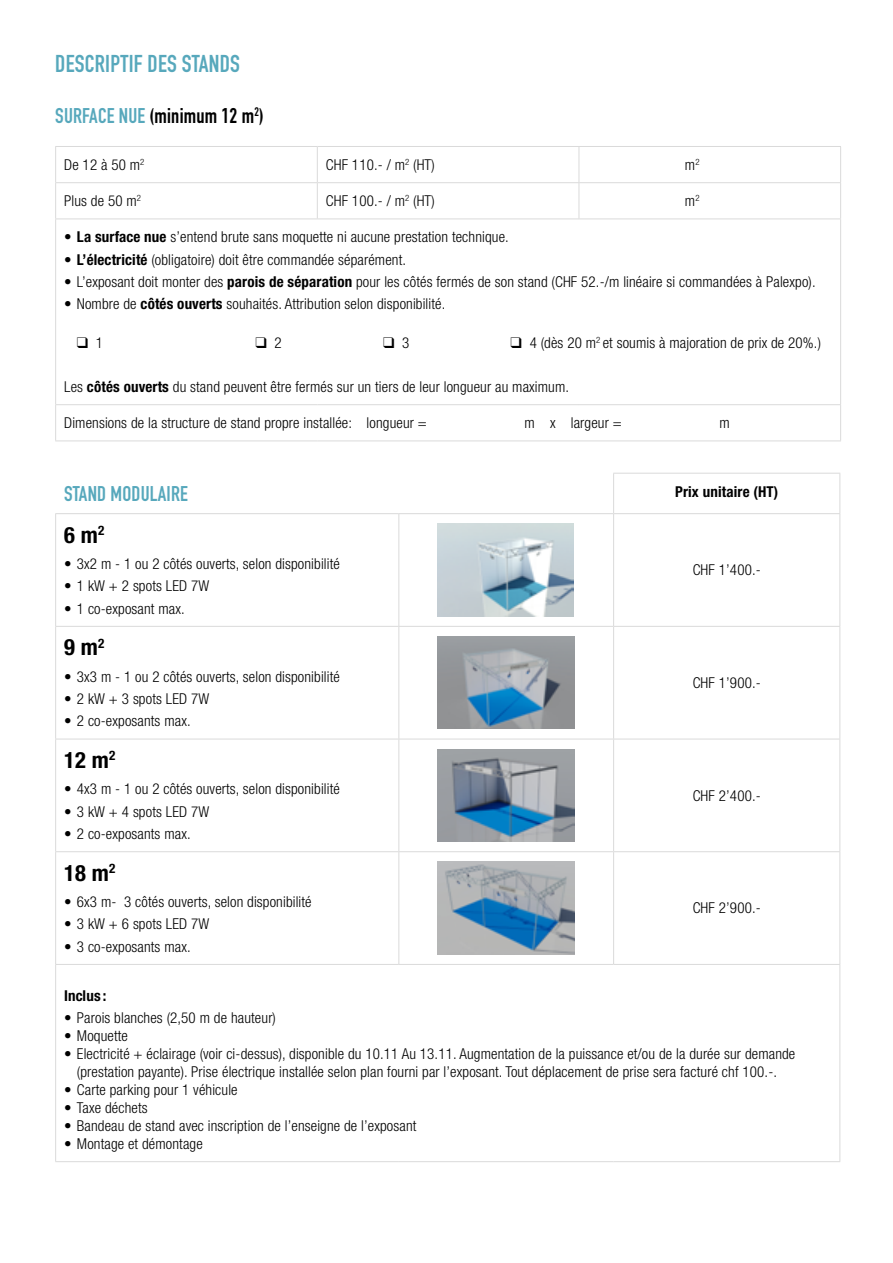
<style>
.page{position:relative;width:893px;height:1263px;background:#fff}
.page>*{position:absolute;margin:0;border:0;box-sizing:border-box;transform-origin:0 0}
.t1{font:700 24px "DIN Condensed";letter-spacing:.01em;color:#57a8bc}
.t2{font:700 condensed 22.5px "Helvetica Neue LT Std";color:#000}
.t3{font:700 21px "DIN Condensed";letter-spacing:.01em;color:#000}
.t4{font:700 21px "DIN Condensed";letter-spacing:.01em;color:#57a8bc}
.t5{font:300 condensed 15px/18px "Helvetica Neue LT Std";letter-spacing:.01em;color:#000;text-align:center}
.t6{font:700 condensed 15px "Helvetica Neue LT Std";letter-spacing:.01em;color:#000}
.s1{color:#57a8bc}
.s2{font-weight:700}
</style>
<div class="page">
<hr style="left:55px;top:146px;width:262px;height:1px;background:#dadada">
<hr style="left:55px;top:147px;width:1px;height:35px;background:#dadada">
<hr style="left:317px;top:146px;width:262px;height:1px;background:#dadada">
<hr style="left:317px;top:147px;width:1px;height:35px;background:#dadada">
<hr style="left:579px;top:146px;width:262px;height:1px;background:#dadada">
<hr style="left:579px;top:147px;width:1px;height:35px;background:#dadada">
<hr style="left:840px;top:147px;width:1px;height:35px;background:#dadada">
<hr style="left:55px;top:182px;width:262px;height:1px;background:#dadada">
<hr style="left:55px;top:183px;width:1px;height:36px;background:#dadada">
<hr style="left:317px;top:182px;width:262px;height:1px;background:#dadada">
<hr style="left:317px;top:183px;width:1px;height:36px;background:#dadada">
<hr style="left:579px;top:182px;width:262px;height:1px;background:#dadada">
<hr style="left:579px;top:183px;width:1px;height:36px;background:#dadada">
<hr style="left:840px;top:183px;width:1px;height:36px;background:#dadada">
<hr style="left:55px;top:219px;width:262px;height:1px;background:#dadada">
<hr style="left:55px;top:219px;width:1px;height:185px;background:#dadada">
<hr style="left:317px;top:219px;width:262px;height:1px;background:#dadada">
<hr style="left:579px;top:219px;width:262px;height:1px;background:#dadada">
<hr style="left:840px;top:219px;width:1px;height:185px;background:#dadada">
<hr style="left:55px;top:404px;width:262px;height:1px;background:#dadada">
<hr style="left:55px;top:405px;width:1px;height:35px;background:#dadada">
<hr style="left:317px;top:404px;width:262px;height:1px;background:#dadada">
<hr style="left:579px;top:404px;width:262px;height:1px;background:#dadada">
<hr style="left:840px;top:405px;width:1px;height:35px;background:#dadada">
<hr style="left:55px;top:440px;width:262px;height:1px;background:#dadada">
<hr style="left:317px;top:440px;width:262px;height:1px;background:#dadada">
<hr style="left:579px;top:440px;width:262px;height:1px;background:#dadada">
<hr style="left:839px;top:965px;width:1px;height:196px;background:#dadada">
<hr style="left:613px;top:473px;width:227px;height:1px;background:#dadada">
<hr style="left:613px;top:474px;width:1px;height:39px;background:#dadada">
<hr style="left:839px;top:474px;width:1px;height:39px;background:#dadada">
<hr style="left:614px;top:513px;width:226px;height:1px;background:#dadada">
<hr style="left:839px;top:514px;width:1px;height:112px;background:#dadada">
<hr style="left:614px;top:626px;width:226px;height:1px;background:#dadada">
<hr style="left:839px;top:627px;width:1px;height:112px;background:#dadada">
<hr style="left:614px;top:739px;width:226px;height:1px;background:#dadada">
<hr style="left:839px;top:739px;width:1px;height:112px;background:#dadada">
<hr style="left:614px;top:851px;width:226px;height:1px;background:#dadada">
<hr style="left:839px;top:852px;width:1px;height:112px;background:#dadada">
<hr style="left:55px;top:513px;width:344px;height:1px;background:#dadada">
<hr style="left:55px;top:514px;width:1px;height:112px;background:#dadada">
<hr style="left:399px;top:513px;width:215px;height:1px;background:#dadada">
<hr style="left:398px;top:514px;width:1px;height:112px;background:#dadada">
<hr style="left:613px;top:514px;width:1px;height:112px;background:#dadada">
<hr style="left:55px;top:626px;width:344px;height:1px;background:#dadada">
<hr style="left:55px;top:627px;width:1px;height:112px;background:#dadada">
<hr style="left:399px;top:626px;width:215px;height:1px;background:#dadada">
<hr style="left:398px;top:627px;width:1px;height:112px;background:#dadada">
<hr style="left:613px;top:627px;width:1px;height:112px;background:#dadada">
<hr style="left:55px;top:739px;width:344px;height:1px;background:#dadada">
<hr style="left:55px;top:739px;width:1px;height:112px;background:#dadada">
<hr style="left:399px;top:739px;width:215px;height:1px;background:#dadada">
<hr style="left:398px;top:739px;width:1px;height:112px;background:#dadada">
<hr style="left:613px;top:739px;width:1px;height:112px;background:#dadada">
<hr style="left:55px;top:851px;width:344px;height:1px;background:#dadada">
<hr style="left:55px;top:852px;width:1px;height:112px;background:#dadada">
<hr style="left:399px;top:851px;width:215px;height:1px;background:#dadada">
<hr style="left:398px;top:852px;width:1px;height:112px;background:#dadada">
<hr style="left:613px;top:852px;width:1px;height:112px;background:#dadada">
<hr style="left:55px;top:964px;width:344px;height:1px;background:#dadada">
<hr style="left:55px;top:965px;width:1px;height:196px;background:#dadada">
<hr style="left:399px;top:964px;width:215px;height:1px;background:#dadada">
<hr style="left:614px;top:964px;width:226px;height:1px;background:#dadada">
<hr style="left:55px;top:1161px;width:344px;height:1px;background:#dadada">
<hr style="left:399px;top:1161px;width:215px;height:1px;background:#dadada">
<hr style="left:614px;top:1161px;width:226px;height:1px;background:#dadada">
<img style="left:438px;top:524px;width:136px;height:92px">
<img style="left:438px;top:637px;width:137px;height:92px">
<img style="left:438px;top:749px;width:137px;height:92px">
<img style="left:438px;top:862px;width:137px;height:92px">
<h1 class="t1" style="left:55px;top:48px;width:186px">DESCRIPTIF DES STANDS</h1>
<h3 class="t3" style="left:55px;top:102px;width:210px"><span class="s1">SURFACE NUE</span> (minimum 12 m<sup>2</sup>)</h3>
<p class="t5" style="left:64px;top:156px;width:82px">De 12 à 50 m<sup>2</sup></p>
<p class="t5" style="left:326px;top:156px;width:110px">CHF 110.- / m<sup>2</sup> (HT)</p>
<p class="t5" style="left:685px;top:156px;width:16px">m<sup>2</sup></p>
<p class="t5" style="left:64px;top:192px;width:78px">Plus de 50 m<sup>2</sup></p>
<p class="t5" style="left:326px;top:192px;width:110px">CHF 100.- / m<sup>2</sup> (HT)</p>
<p class="t5" style="left:685px;top:192px;width:16px">m<sup>2</sup></p>
<p class="t5" style="left:64px;top:228px;width:446px"><span class="s2">• La surface nue</span> s’entend brute sans moquette ni aucune prestation technique.</p>
<p class="t5" style="left:64px;top:250px;width:343px">• <span class="s2">L’électricité</span> (obligatoire) doit être commandée séparément.</p>
<p class="t5" style="left:64px;top:272px;width:753px">• L’exposant doit monter des <span class="s2">parois de séparation</span> pour les côtés fermés de son stand (CHF 52.-/m linéaire si commandées à Palexpo).</p>
<p class="t5" style="left:64px;top:295px;width:383px">• Nombre de <span class="s2">côtés ouverts</span> souhaités. Attribution selon disponibilité.</p>
<p class="t5" style="left:77px;top:334px;width:28px">❑ 1</p>
<p class="t5" style="left:255px;top:334px;width:28px">❑ 2</p>
<p class="t5" style="left:383px;top:334px;width:28px">❑ 3</p>
<p class="t5" style="left:511px;top:334px;width:312px">❑ 4 (dès 20 m<sup>2</sup> et soumis à majoration de prix de 20%.)</p>
<p class="t5" style="left:64px;top:377px;width:506px">Les <span class="s2">côtés ouverts</span> du stand peuvent être fermés sur un tiers de leur longueur au maximum.</p>
<p class="t5" style="left:64px;top:414px;width:364px">Dimensions de la structure de stand propre installée: longueur =</p>
<p class="t5" style="left:525px;top:414px;width:99px">m x largeur =</p>
<p class="t5" style="left:719px;top:414px;width:12px">m</p>
<h3 class="t4" style="left:64px;top:479px;width:125px">STAND MODULAIRE</h3>
<p class="t6" style="left:675px;top:482px;width:105px">Prix unitaire (HT)</p>
<h2 class="t2" style="left:64px;top:521px;width:42px">6 m<sup>2</sup></h2>
<p class="t5" style="left:64px;top:555px;width:277px">• 3x2 m - 1 ou 2 côtés ouverts, selon disponibilité</p>
<p class="t5" style="left:64px;top:577px;width:147px">• 1 kW + 2 spots LED 7W</p>
<p class="t5" style="left:64px;top:599px;width:122px">• 1 co-exposant max.</p>
<p class="t5" style="left:693px;top:561px;width:70px">CHF 1’400.-</p>
<h2 class="t2" style="left:64px;top:634px;width:42px">9 m<sup>2</sup></h2>
<p class="t5" style="left:64px;top:667px;width:277px">• 3x3 m - 1 ou 2 côtés ouverts, selon disponibilité</p>
<p class="t5" style="left:64px;top:689px;width:147px">• 2 kW + 3 spots LED 7W</p>
<p class="t5" style="left:64px;top:712px;width:128px">• 2 co-exposants max.</p>
<h2 class="t2" style="left:64px;top:746px;width:53px">12 m<sup>2</sup></h2>
<p class="t5" style="left:64px;top:780px;width:277px">• 4x3 m - 1 ou 2 côtés ouverts, selon disponibilité</p>
<p class="t5" style="left:64px;top:802px;width:147px">• 3 kW + 4 spots LED 7W</p>
<p class="t5" style="left:64px;top:824px;width:128px">• 2 co-exposants max.</p>
<h2 class="t2" style="left:64px;top:859px;width:53px">18 m<sup>2</sup></h2>
<p class="t5" style="left:64px;top:893px;width:249px">• 6x3 m- 3 côtés ouverts, selon disponibilité</p>
<p class="t5" style="left:64px;top:915px;width:147px">• 3 kW + 6 spots LED 7W</p>
<p class="t5" style="left:64px;top:937px;width:128px">• 3 co-exposants max.</p>
<p class="t5" style="left:693px;top:674px;width:70px">CHF 1’900.-</p>
<p class="t5" style="left:693px;top:786px;width:70px">CHF 2’400.-</p>
<p class="t5" style="left:693px;top:899px;width:70px">CHF 2’900.-</p>
<p class="t6" style="left:64px;top:986px;width:44px">Inclus :</p>
<p class="t5" style="left:64px;top:1008px;width:213px">• Parois blanches (2,50 m de hauteur)</p>
<p class="t5" style="left:64px;top:1026px;width:65px">• Moquette</p>
<p class="t5" style="left:64px;top:1044px;width:733px">• Electricité + éclairage (voir ci-dessus), disponible du 10.11 Au 13.11. Augmentation de la puissance et/ou de la durée sur demande (prestation payante). Prise électrique installée selon plan fourni par l’exposant. Tout déplacement de prise sera facturé chf 100.-.</p>
<p class="t5" style="left:64px;top:1080px;width:175px">• Carte parking pour 1 véhicule</p>
<p class="t5" style="left:64px;top:1098px;width:85px">• Taxe déchets</p>
<p class="t5" style="left:64px;top:1116px;width:354px">• Bandeau de stand avec inscription de l’enseigne de l’exposant</p>
<p class="t5" style="left:64px;top:1134px;width:140px">• Montage et démontage</p>
</div>
